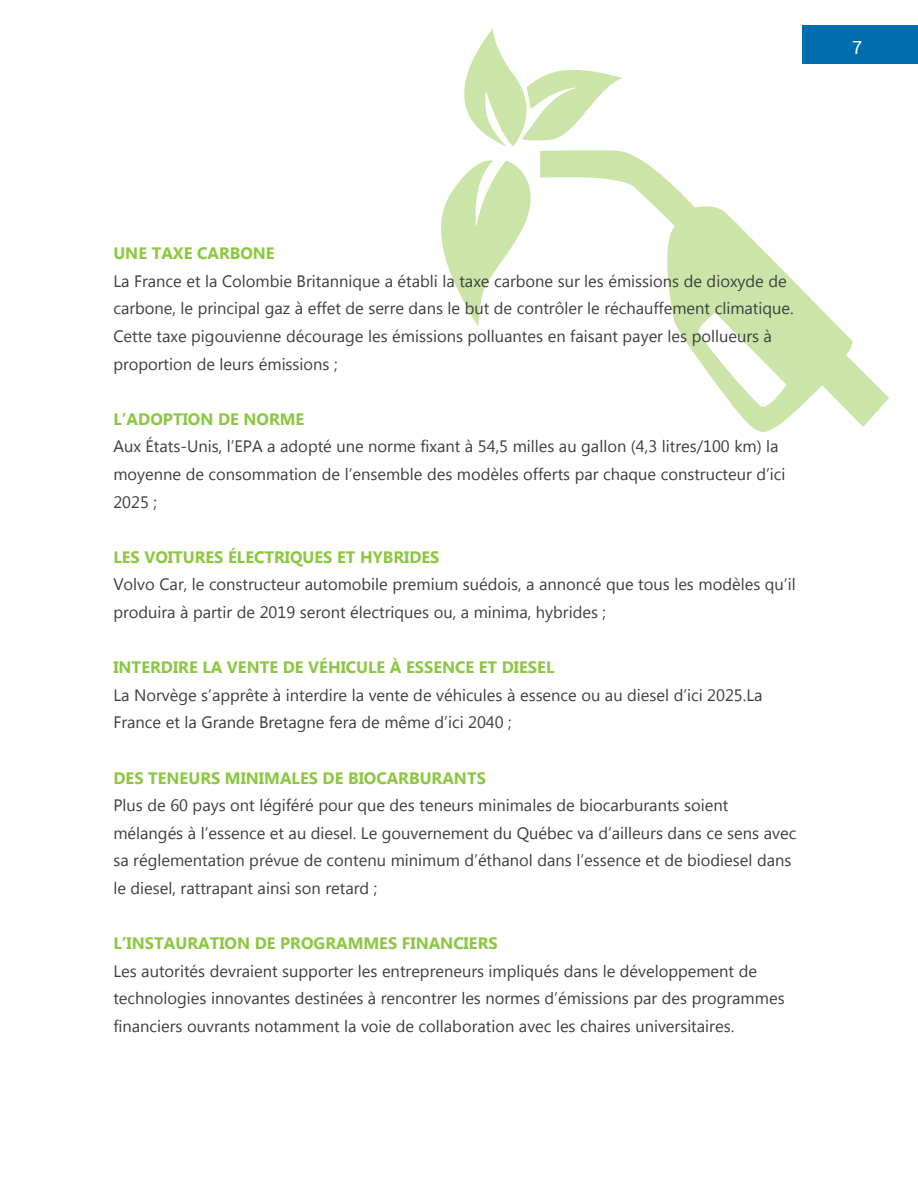
<style>
.page{position:relative;width:918px;height:1188px;background:#fff}
.page>*{position:absolute;margin:0;border:0;box-sizing:border-box;transform-origin:0 0}
.t1{font:18px "Roboto";color:#fff}
.t2{font:16.5px/27.6px "Myanmar Text";color:#3e3e3f}
.t3{font:700 16.5px "Myanmar Text";color:#8cc740}
</style>
<div class="page">
<div style="left:802px;top:26px;width:116px;height:38px;background:#006dae"></div>
<svg style="left:441px;top:160px;width:90px;height:167px"></svg>
<svg style="left:540px;top:150px;width:349px;height:282px"></svg>
<svg style="left:464px;top:28px;width:159px;height:119px"></svg>
<p class="t1" style="left:852px;top:35px;width:12px">7</p>
<p class="t3" style="left:113px;top:244px;width:163px">UNE TAXE CARBONE</p>
<p class="t2" style="left:113px;top:267px;width:682px">La France et la Colombie Britannique a établi la taxe carbone sur les émissions de dioxyde de carbone, le principal gaz à effet de serre dans le but de contrôler le réchauffement climatique.<br>Cette taxe pigouvienne décourage les émissions polluantes en faisant payer les pollueurs à proportion de leurs émissions ;</p>
<p class="t3" style="left:113px;top:409px;width:192px">L’ADOPTION DE NORME</p>
<p class="t2" style="left:113px;top:433px;width:674px">Aux États-Unis, l’EPA a adopté une norme fixant à 54,5 milles au gallon (4,3 litres/100 km) la moyenne de consommation de l’ensemble des modèles offerts par chaque constructeur d’ici<br>2025 ;</p>
<p class="t3" style="left:113px;top:547px;width:328px">LES VOITURES ÉLECTRIQUES ET HYBRIDES</p>
<p class="t2" style="left:113px;top:571px;width:684px">Volvo Car, le constructeur automobile premium suédois, a annoncé que tous les modèles qu’il produira à partir de 2019 seront électriques ou, a minima, hybrides ;</p>
<p class="t3" style="left:113px;top:658px;width:443px">INTERDIRE LA VENTE DE VÉHICULE À ESSENCE ET DIESEL</p>
<p class="t2" style="left:113px;top:681px;width:651px">La Norvège s’apprête à interdire la vente de véhicules à essence ou au diesel d’ici 2025.La<br>France et la Grande Bretagne fera de même d’ici 2040 ;</p>
<p class="t3" style="left:113px;top:768px;width:374px">DES TENEURS MINIMALES DE BIOCARBURANTS</p>
<p class="t2" style="left:113px;top:792px;width:684px">Plus de 60 pays ont légiféré pour que des teneurs minimales de biocarburants soient mélangés à l’essence et au diesel. Le gouvernement du Québec va d’ailleurs dans ce sens avec sa réglementation prévue de contenu minimum d’éthanol dans l’essence et de biodiesel dans le diesel, rattrapant ainsi son retard ;</p>
<p class="t3" style="left:113px;top:934px;width:386px">L’INSTAURATION DE PROGRAMMES FINANCIERS</p>
<p class="t2" style="left:113px;top:957px;width:673px">Les autorités devraient supporter les entrepreneurs impliqués dans le développement de technologies innovantes destinées à rencontrer les normes d’émissions par des programmes financiers ouvrants notamment la voie de collaboration avec les chaires universitaires.</p>
</div>
